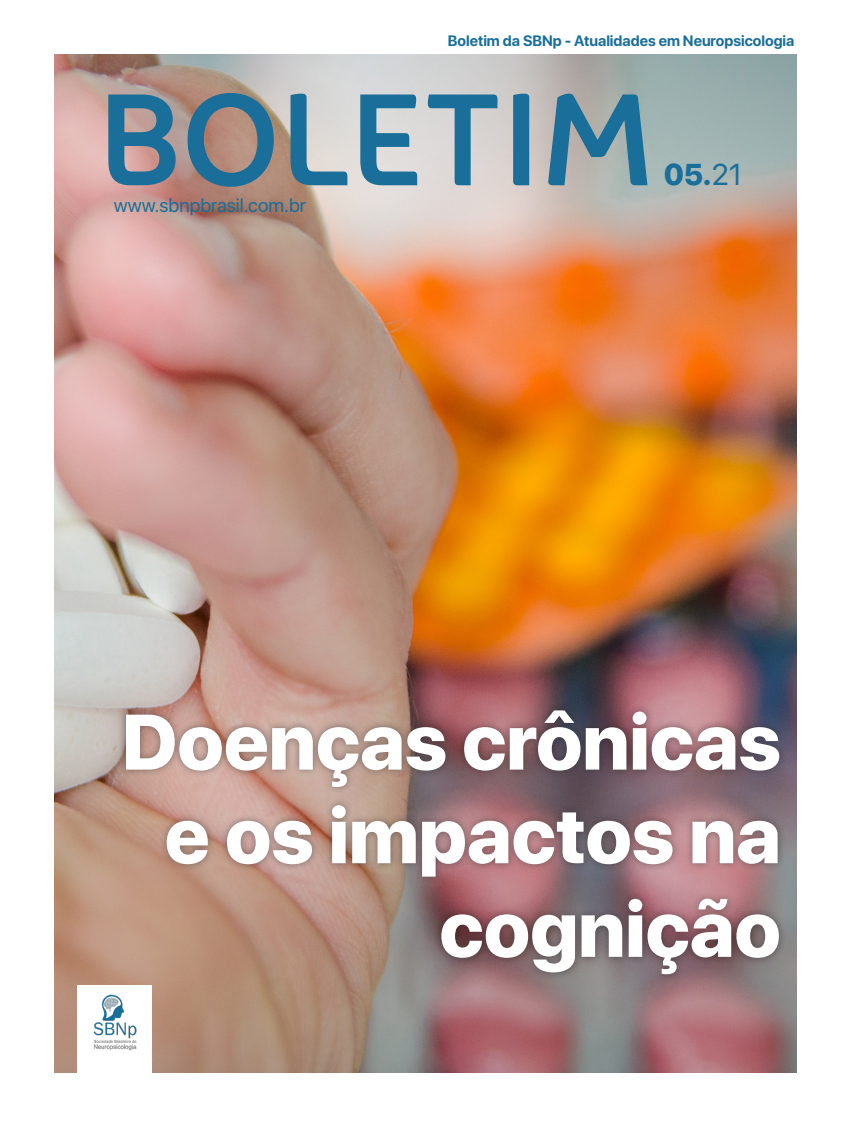
<style>
.page{position:relative;width:851px;height:1127px;background:#fff}
.page>*{position:absolute;margin:0;border:0;box-sizing:border-box;transform-origin:0 0}
.t1{font:800 78px/93.6px "SF Pro Display";color:#fff;text-align:right}
.t2{font:800 30px "SF Pro Display";color:#196e9a}
.t3{font:19.5px "SF Pro Display";color:#196e9a}
.t4{font:700 15px "SF Pro Display";color:#196e9a}
.s1{font-weight:400}
</style>
<div class="page">
<img style="left:54px;top:54px;width:742px;height:1019px">
<div style="left:77px;top:985px;width:74px;height:135px;background:#fff"></div>
<svg style="left:108px;top:92px;width:540px;height:96px;background:#7f9aa8"></svg>
<img style="left:93px;top:994px;width:44px;height:57px">
<div style="left:117px;top:702px;width:670px;height:280px;background:#231f20;opacity:.46"></div>
<p class="t4" style="left:448px;top:32px;width:348px">Boletim da SBNp - Atualidades em Neuropsicologia</p>
<p class="t3" style="left:114px;top:190px;width:193px">www.sbnpbrasil.com.br</p>
<p class="t2" style="left:663px;top:157px;width:80px">05.<span class="s1">21</span></p>
<p class="t1" style="left:122px;top:696px;width:660px">Doenças crônicas e os impactos na cognição</p>
</div>
